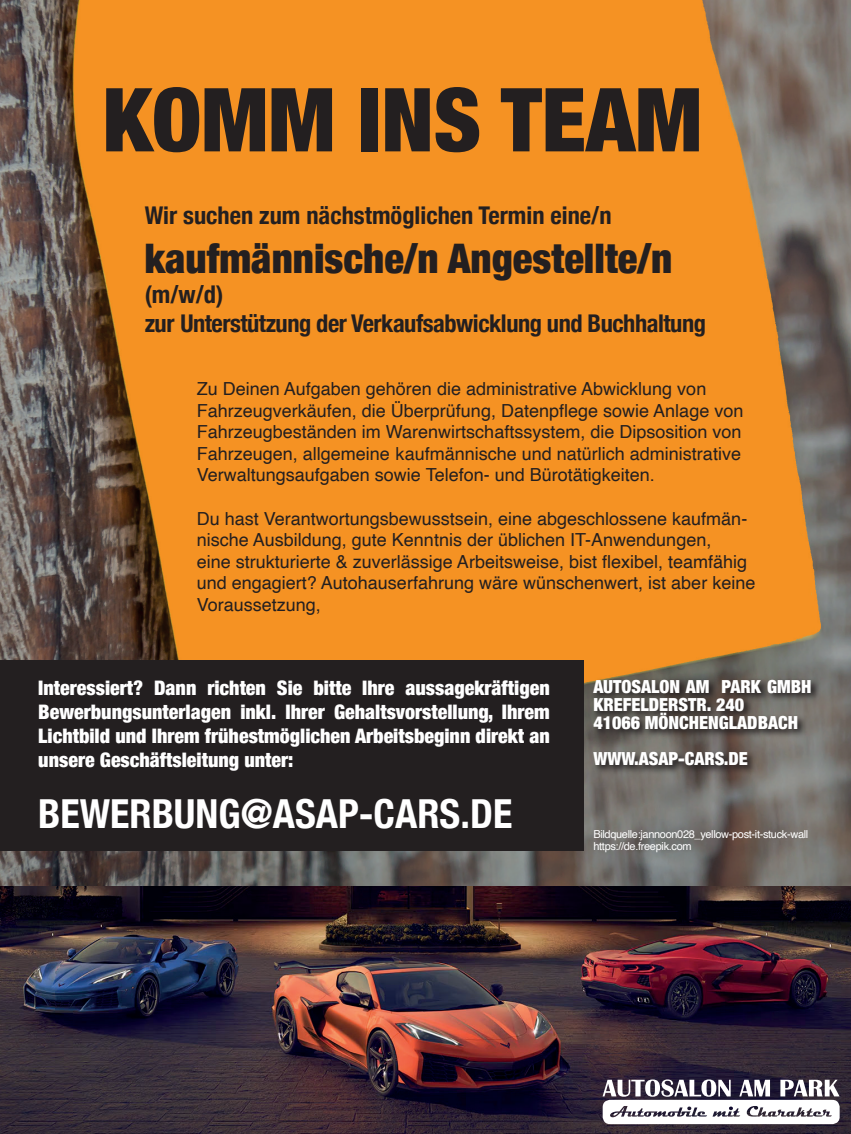
<style>
.page{position:relative;width:851px;height:1134px;background:#fff}
.page>*{position:absolute;margin:0;border:0;box-sizing:border-box;transform-origin:0 0}
.t1{font:900 condensed 88.4px "Helvetica Neue";color:#231f20}
.t2{font:900 condensed 40.8px "Helvetica Neue";color:#231f20}
.t3{font:700 condensed 40px "Helvetica Neue";color:#fff}
.t4{font:700 condensed 24.4px/29.4px "Helvetica Neue";letter-spacing:-.02em;color:#231f20}
.t5{font:700 condensed 24.4px "Helvetica Neue";color:#231f20}
.t6{font:900 condensed 20px/24px "Helvetica Neue";color:#fff;text-align:justify}
.t7{font:18px/21.6px "Helvetica";color:#231f20}
.t8{font:900 condensed 18px/18px "Helvetica Neue";color:#fff}
.t9{font:11px/12px "Helvetica";letter-spacing:-.03em;color:#fff}
</style>
<div class="page">
<img style="left:0;top:0;width:850px;height:886px">
<div style="left:0;top:660px;width:583px;height:191px;background:#231f20"></div>
<svg style="left:591px;top:678px;width:229px;height:96px;background:#59544f"></svg>
<img style="left:0;top:886px;width:850px;height:248px">
<svg style="left:602px;top:1079px;width:237px;height:45px"></svg>
<h1 class="t1" style="left:103px;top:47px;width:600px">KOMM INS TEAM</h1>
<h3 class="t5" style="left:145px;top:195px;width:468px">Wir suchen zum nächstmöglichen Termin eine/n</h3>
<h2 class="t2" style="left:145px;top:225px;width:529px">kaufmännische/n Angestellte/n</h2>
<h3 class="t4" style="left:145px;top:277px;width:562px">(m/w/d)<br>zur Unterstützung der Verkaufsabwicklung und Buchhaltung</h3>
<p class="t7" style="left:197px;top:378px;width:548px">Zu Deinen Aufgaben gehören die administrative Abwicklung von Fahrzeugverkäufen, die Überprüfung, Datenpflege sowie Anlage von Fahrzeugbeständen im Warenwirtschaftssystem, die Dipsosition von Fahrzeugen, allgemeine kaufmännische und natürlich administrative Verwaltungsaufgaben sowie Telefon- und Bürotätigkeiten.</p>
<p class="t7" style="left:197px;top:508px;width:560px">Du hast Verantwortungsbewusstsein, eine abgeschlossene kaufmän&shy;nische Ausbildung, gute Kenntnis der üblichen IT-Anwendungen,<br>eine strukturierte &amp; zuverlässige Arbeitsweise, bist flexibel, teamfähig und engagiert? Autohauserfahrung wäre wünschenwert, ist aber keine Voraussetzung,</p>
<p class="t6" style="left:38px;top:675px;width:513px">Interessiert? Dann richten Sie bitte Ihre aussagekräftigen Bewerbungsunterlagen inkl. Ihrer Gehaltsvorstellung, Ihrem Lichtbild und Ihrem frühestmöglichen Arbeitsbeginn direkt an unsere Geschäftsleitung unter:</p>
<h3 class="t3" style="left:38px;top:780px;width:475px">BEWERBUNG@ASAP-CARS.DE</h3>
<p class="t8" style="left:593px;top:676px;width:219px">AUTOSALON AM PARK GMBH<br>KREFELDERSTR. 240<br>41066 MÖNCHENGLADBACH</p>
<p class="t8" style="left:593px;top:748px;width:156px">WWW.ASAP-CARS.DE</p>
<p class="t9" style="left:593px;top:828px;width:216px">Bildquelle:jannoon028_yellow-post-it-stuck-wall https://de.freepik.com</p>
</div>
